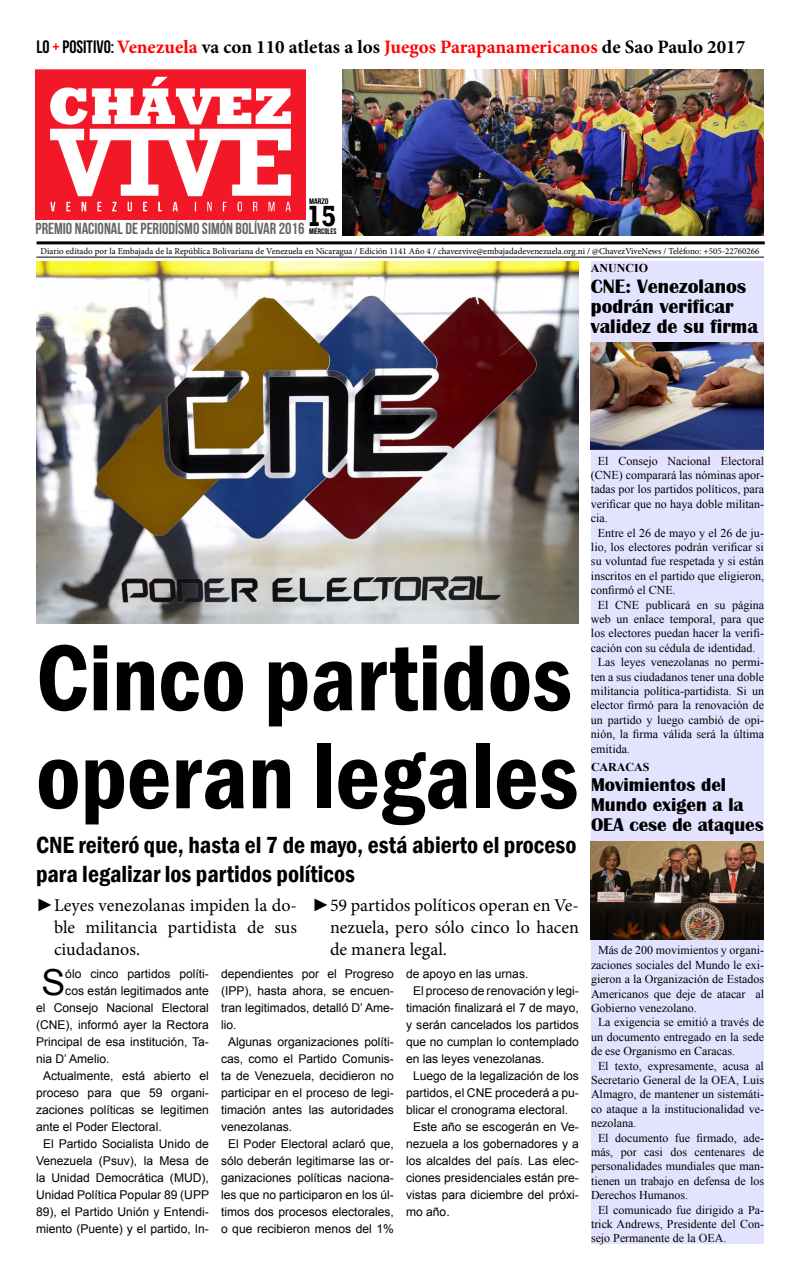
<style>
.page{position:relative;width:800px;height:1280px;background:#fff}
.page>*{position:absolute;margin:0;border:0;box-sizing:border-box;transform-origin:0 0}
.t1{font:600 condensed 97px/98px "Franklin Gothic";color:#000}
.t2{font:35.8px "Arial";color:#000}
.t3{font:700 30px "Rockwell";color:#000;scale:.9 1}
.t4{font:600 condensed 24px/29px "Franklin Gothic";color:#000}
.t5{font:700 20px/20px "Britannic";color:#000}
.t6{font:700 19px "Minion Pro";color:#000}
.t7{font:700 19px/20px "Britannic";color:#000}
.t8{font:18px/21.6px "Minion Pro";color:#000;text-align:justify}
.t9{font:700 16px "Bebas Neue";color:#666}
.t10{font:12.1px/17px "Arial";color:#000;text-align:justify}
.t11{font:12px/14.4px "Times New Roman";color:#000;text-align:justify}
.t12{font:700 12px "Times New Roman";color:#000}
.t13{font:9px "Minion Pro";color:#000}
.t14{font:700 8px "Bebas Neue";color:#000}
.t15{font:700 8px "Bebas Neue";color:#000;scale:1.15 1}
.s1{font-family:"Bebas Neue";font-size:18px}
.s2{font-family:"Bebas Neue";font-size:18px;color:#f00}
.s3{color:#f00}
.s4{font-family:"Times New Roman"}
</style>
<div class="page">
<hr style="left:37px;top:241px;width:728px;height:3px;background:#000">
<hr style="left:36px;top:257px;width:728px;height:1px;background:#000">
<div style="left:591px;top:261px;width:173px;height:983px;background:#e3e3ff"></div>
<img style="left:35px;top:70px;width:270px;height:149px">
<img style="left:591px;top:842px;width:173px;height:97px">
<img style="left:36px;top:261px;width:543px;height:362px">
<img style="left:591px;top:342px;width:173px;height:108px">
<img style="left:343px;top:69px;width:421px;height:167px">
<p class="t6" style="left:37px;top:33px;width:710px"><span class="s1">LO</span> <span class="s2">+</span> <span class="s1">POSITIVO:</span> <span class="s3">Venezuela</span> va con 110 atletas a los <span class="s3">Juegos Parapanamericanos</span> de Sao Paulo 2017</p>
<p class="t15" style="left:309px;top:197px;width:18px">MARZO</p>
<p class="t3" style="left:307px;top:198px;width:35px">15</p>
<p class="t14" style="left:309px;top:227px;width:29px">MIÉRCOLES</p>
<p class="t9" style="left:35px;top:220px;width:270px">PREMIO NACIONAL DE PERIODÍSMO SIMÓN BOLÍVAR 2016</p>
<p class="t13" style="left:40px;top:245px;width:721px">Diario editado por la Embajada de la República Bolivariana de Venezuela en Nicaragua / Edición 1141 Año 4 / chavezvive@embajadadevenezuela.org.ni / @ChavezViveNews / Teléfono: +505-22760266</p>
<p class="t12" style="left:591px;top:260px;width:59px">ANUNCIO</p>
<p class="t5" style="left:591px;top:277px;width:157px">CNE: Venezolanos podrán verificar</p>
<p class="t5" style="left:591px;top:317px;width:169px">validez de su firma</p>
<p class="t1" style="left:36px;top:628px;width:544px">Cinco partidos operan legales</p>
<p class="t4" style="left:36px;top:830px;width:542px">CNE reiteró que, hasta el 7 de mayo, está abierto el proceso para legalizar los partidos políticos</p>
<p class="t8" style="left:54px;top:895px;width:245px;text-indent:-18px"><span class="s4">►</span>Leyes venezolanas impiden la do&shy;ble militancia partidista de sus ciudadanos.</p>
<p class="t8" style="left:330px;top:895px;width:251px;text-indent:-18px"><span class="s4">►</span>59 partidos políticos operan en Ve&shy;nezuela, pero sólo cinco lo hacen de manera legal.</p>
<p class="t2" style="left:41px;top:959px;width:25px">S</p>
<p class="t10" style="left:65px;top:966px;width:145px">ólo cinco partidos políti-</p>
<p class="t10" style="left:65px;top:983px;width:145px">cos están legitimados ante</p>
<p class="t10" style="left:36px;top:1000px;width:174px">el Consejo Nacional Electoral</p>
<p class="t10" style="left:36px;top:1017px;width:174px">(CNE), informó ayer la Rectora</p>
<p class="t10" style="left:36px;top:1034px;width:174px">Principal de esa institución, Ta-</p>
<p class="t10" style="left:36px;top:1051px;width:75px">nia D’ Amelio.</p>
<p class="t10" style="left:36px;top:1068px;width:174px;text-indent:7px">Actualmente, está abierto el proceso para que 59 organi&shy;zaciones políticas se legitimen ante el Poder Electoral.</p>
<p class="t10" style="left:36px;top:1136px;width:175px;text-align:center">El Partido Socialista Unido de<br>Venezuela (Psuv), la Mesa de la Unidad Democrática (MUD),<br>Unidad Política Popular 89 (UPP<br>89), el Partido Unión y Entendi&shy;miento (Puente) y el partido, In-</p>
<p class="t10" style="left:221px;top:966px;width:174px">dependientes por el Progreso (IPP), hasta ahora, se encuen&shy;tran legitimados, detalló D’ Ame&shy;lio.</p>
<p class="t10" style="left:221px;top:1034px;width:174px;text-indent:7px">Algunas organizaciones políti&shy;cas, como el Partido Comunis&shy;ta de Venezuela, decidieron no participar en el proceso de legi&shy;timación antes las autoridades venezolanas.</p>
<p class="t10" style="left:221px;top:1136px;width:174px;text-align:center">El Poder Electoral aclaró que, sólo deberán legitimarse las or&shy;ganizaciones políticas naciona&shy;les que no participaron en los úl&shy;timos dos procesos electorales, o que recibieron menos del 1%</p>
<p class="t10" style="left:406px;top:966px;width:124px">de apoyo en las urnas.</p>
<p class="t10" style="left:406px;top:983px;width:174px;text-indent:7px">El proceso de renovación y legi&shy;timación finalizará el 7 de mayo, y serán cancelados los partidos que no cumplan lo contemplado en las leyes venezolanas.</p>
<p class="t10" style="left:406px;top:1068px;width:174px;text-indent:7px">Luego de la legalización de los partidos, el CNE procederá a pu&shy;blicar el cronograma electoral.</p>
<p class="t10" style="left:406px;top:1119px;width:174px;text-indent:7px">Este año se escogerán en Ve&shy;nezuela a los gobernadores y a los alcaldes del país. Las elec&shy;ciones presidenciales están pre&shy;vistas para diciembre del próxi&shy;mo año.</p>
<p class="t11" style="left:591px;top:453px;width:175px;text-indent:7px">El Consejo Nacional Electoral (CNE) comparará las nóminas apor&shy;tadas por los partidos políticos, para verificar que no haya doble militan&shy;cia.</p>
<p class="t11" style="left:591px;top:525px;width:175px;text-indent:7px">Entre el 26 de mayo y el 26 de ju&shy;lio, los electores podrán verificar si su voluntad fue respetada y si están inscritos en el partido que eligieron, confirmó el CNE.</p>
<p class="t11" style="left:591px;top:597px;width:175px;text-indent:7px">El CNE publicará en su página web un enlace temporal, para que los electores puedan hacer la verifi&shy;cación con su cédula de identidad.</p>
<p class="t11" style="left:591px;top:655px;width:175px;text-indent:7px">Las leyes venezolanas no permi&shy;ten a sus ciudadanos tener una doble militancia política-partidista. Si un elector firmó para la renovación de un partido y luego cambió de opi&shy;nión, la firma válida será la última emitida.</p>
<p class="t12" style="left:591px;top:759px;width:60px">CARACAS</p>
<p class="t7" style="left:591px;top:775px;width:174px">Movimientos del<br>Mundo exigen a la<br>OEA cese de ataques</p>
<p class="t11" style="left:591px;top:943px;width:175px;text-indent:7px">Más de 200 movimientos y organi&shy;zaciones sociales del Mundo le exi&shy;gieron a la Organización de Estados Americanos que deje de atacar al Gobierno venezolano.</p>
<p class="t11" style="left:591px;top:1015px;width:175px;text-indent:7px">La exigencia se emitió a través de un documento entregado en la sede de ese Organismo en Caracas.</p>
<p class="t11" style="left:591px;top:1058px;width:175px;text-indent:7px">El texto, expresamente, acusa al Secretario General de la OEA, Luis Almagro, de mantener un sistemáti&shy;co ataque a la institucionalidad ve&shy;nezolana.</p>
<p class="t11" style="left:591px;top:1130px;width:175px;text-indent:7px">El documento fue firmado, ade&shy;más, por casi dos centenares de personalidades mundiales que man&shy;tienen un trabajo en defensa de los Derechos Humanos.</p>
<p class="t11" style="left:591px;top:1202px;width:174px;text-indent:7px">El comunicado fue dirigido a Pa&shy;trick Andrews, Presidente del Con&shy;sejo Permanente de la OEA.</p>
</div>
